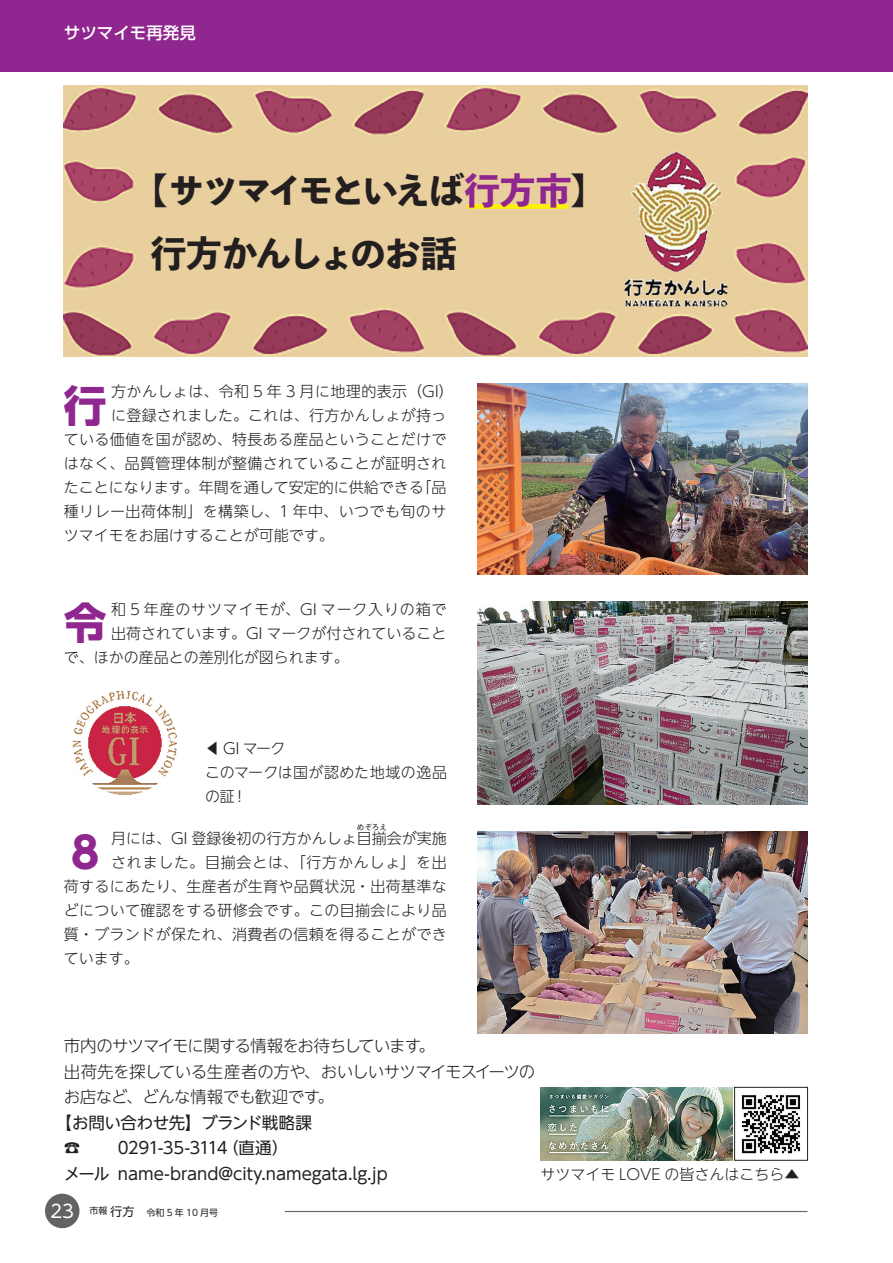
<style>
.page{position:relative;width:893px;height:1263px;background:#fff}
.page>*{position:absolute;margin:0;border:0;box-sizing:border-box;transform-origin:0 0}
.t1{font:700 42.75px "UD Shin Go NT Pro";color:#90268f}
.t2{font:36px "P Bunkyu Md Go Std EB";letter-spacing:-.07em;color:#231f20}
.t3{font:300 16.5px/25.5px "UD Shin Go NT Pro";letter-spacing:-.04em;color:#231f20}
.t4{font:16.5px "UD Shin Go NT Pro";letter-spacing:-.01em;color:#231f20}
.t5{font:16.5px "UD Shin Go NT Pro";letter-spacing:-.055em;color:#231f20}
.t6{font:500 16.5px "UD Shin Go Pro";color:#fff}
.t7{font:300 15px/24px "UD Shin Go NT Pro";letter-spacing:.02em;color:#231f20;text-align:justify}
.t8{font:300 15px "UD Shin Go NT Pro";color:#231f20}
.t9{font:300 15px "UD Shin Go NT Pro";letter-spacing:.055em;color:#231f20}
.t10{font:9px "UD Shin Go NT Pro";color:#231f20}
.t11{font:300 7.5px "UD Shin Go NT Pro";color:#231f20}
.s1{color:#90268f}
.s2{font-family:"UD Shin M Go Pro";font-size:18px;color:#fff}
.s3{font-size:12px}
</style>
<div class="page">
<div style="left:45px;top:1194px;width:34px;height:34px;background:#636366;border-radius:50%"></div>
<hr style="left:285px;top:1211px;width:522px;height:1px;background:#636366">
<div style="left:0;top:0;width:893px;height:72px;background:#90268f"></div>
<img style="left:478px;top:831px;width:330px;height:202px">
<img style="left:478px;top:384px;width:330px;height:190px">
<img style="left:478px;top:601px;width:330px;height:203px">
<img style="left:72px;top:690px;width:105px;height:105px">
<img style="left:64px;top:85px;width:744px;height:272px">
<img style="left:631px;top:152px;width:43px;height:87px">
<div style="left:467px;top:204px;width:101px;height:5px;background:#fff101"></div>
<img style="left:540px;top:1087px;width:192px;height:73px">
<img style="left:741px;top:1094px;width:60px;height:60px">
<div style="left:734px;top:1087px;width:74px;height:74px;border:1px solid #231f20"></div>
<p class="t6" style="left:64px;top:20px;width:134px">サツマイモ再発見</p>
<p class="t2" style="left:133px;top:163px;width:475px">【サツマイモといえば<span class="s1">行方市</span>】</p>
<p class="t2" style="left:151px;top:226px;width:308px">行方かんしょのお話</p>
<p class="t1" style="left:64px;top:370px;width:44px">行</p>
<p class="t7" style="left:111px;top:379px;width:344px">方かんしょは、令和 5 年 3 月に地理的表示（GI）</p>
<p class="t7" style="left:111px;top:403px;width:337px">に登録されました。これは、行方かんしょが持っ</p>
<p class="t7" style="left:64px;top:427px;width:384px">ている価値を国が認め、特長ある産品ということだけで</p>
<p class="t7" style="left:64px;top:451px;width:384px">はなく、品質管理体制が整備されていることが証明され</p>
<p class="t8" style="left:64px;top:475px;width:384px">たことになります。年間を通して安定的に供給できる「品</p>
<p class="t7" style="left:64px;top:499px;width:384px">種リレー出荷体制」を構築し、1 年中、いつでも旬のサ</p>
<p class="t8" style="left:64px;top:523px;width:272px">ツマイモをお届けすることが可能です。</p>
<p class="t9" style="left:111px;top:597px;width:337px">和 5 年産のサツマイモが、GI マーク入りの箱で</p>
<p class="t8" style="left:111px;top:621px;width:337px">出荷されています。GI マークが付されていること</p>
<p class="t8" style="left:64px;top:645px;width:287px">で、ほかの産品との差別化が図られます。</p>
<p class="t1" style="left:64px;top:588px;width:44px">令</p>
<p class="t7" style="left:205px;top:736px;width:82px">◀ GI マーク</p>
<p class="t7" style="left:205px;top:760px;width:243px">このマークは国が認めた地域の逸品の証！</p>
<p class="t11" style="left:357px;top:821px;width:32px">めぞろえ</p>
<p class="t7" style="left:64px;top:850px;width:385px;text-indent:47px">されました。目揃会とは、「行方かんしょ」を出荷するにあたり、生産者が生育や品質状況・出荷基準などについて確認をする研修会です。この目揃会により品質・ブランドが保たれ、消費者の信頼を得ることができています。</p>
<p class="t8" style="left:111px;top:826px;width:337px">月には、GI 登録後初の行方かんしょ目揃会が実施</p>
<p class="t1" style="left:64px;top:817px;width:44px">８</p>
<p class="t3" style="left:64px;top:1032px;width:372px">市内のサツマイモに関する情報をお待ちしています。</p>
<p class="t3" style="left:64px;top:1058px;width:473px">出荷先を探している生産者の方や、おいしいサツマイモスイーツのお店など、どんな情報でも歓迎です。</p>
<p class="t4" style="left:56px;top:1109px;width:258px">【お問い合わせ先】ブランド戦略課</p>
<p class="t4" style="left:64px;top:1134px;width:18px">☎</p>
<p class="t5" style="left:118px;top:1134px;width:172px">0291-35-3114（直通）</p>
<p class="t4" style="left:64px;top:1160px;width:325px">メール name-brand@city.namegata.lg.jp</p>
<p class="t8" style="left:540px;top:1162px;width:261px">サツマイモ LOVE の皆さんはこちら▲</p>
<p class="t10" style="left:50px;top:1205px;width:169px"><span class="s2">23</span> 市報 <span class="s3">行方　</span>令和 5 年 10 月号</p>
</div>
